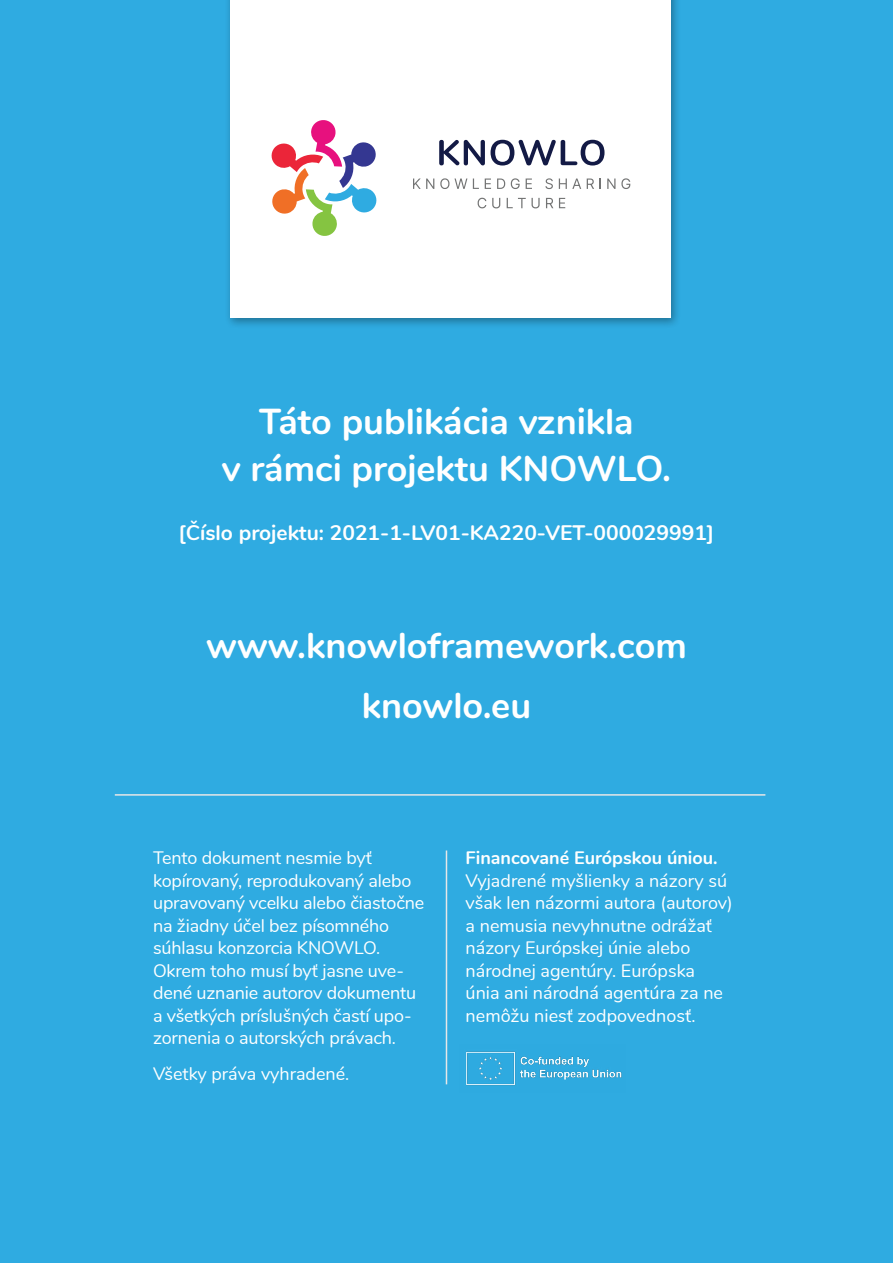
<style>
.page{position:relative;width:893px;height:1263px;background:#2fabe1}
.page>*{position:absolute;margin:0;border:0;box-sizing:border-box;transform-origin:0 0}
.t1{font:700 36px/46.5px "Nunito";color:#fff;text-align:center}
.t2{font:700 21px "Nunito";color:#fff}
.t3{font:18px/22.5px "Nunito";letter-spacing:-.01em;color:#fff}
.t4{font:700 18px "Nunito";color:#fff}
</style>
<div class="page">
<div style="left:224px;top:0;width:458px;height:329px;background:#000;opacity:.33"></div>
<div style="left:230px;top:0;width:440px;height:317px;background:#fff"></div>
<hr style="left:115px;top:794px;width:650px;height:2px;background:#e6e7e8">
<hr style="left:446px;top:850px;width:1px;height:234px;background:#e6e7e8">
<svg style="left:439px;top:140px;width:46px;height:25px"></svg>
<svg style="left:491px;top:140px;width:113px;height:26px"></svg>
<svg style="left:413px;top:179px;width:21px;height:10px"></svg>
<svg style="left:440px;top:178px;width:27px;height:11px"></svg>
<svg style="left:473px;top:179px;width:6px;height:10px"></svg>
<svg style="left:485px;top:179px;width:6px;height:10px"></svg>
<svg style="left:497px;top:179px;width:8px;height:10px"></svg>
<svg style="left:511px;top:178px;width:9px;height:11px"></svg>
<svg style="left:526px;top:179px;width:6px;height:10px"></svg>
<svg style="left:545px;top:178px;width:8px;height:11px"></svg>
<svg style="left:559px;top:179px;width:22px;height:10px"></svg>
<svg style="left:587px;top:179px;width:7px;height:10px"></svg>
<svg style="left:607px;top:179px;width:8px;height:10px"></svg>
<svg style="left:621px;top:178px;width:9px;height:11px"></svg>
<svg style="left:478px;top:198px;width:8px;height:10px"></svg>
<svg style="left:492px;top:198px;width:8px;height:10px"></svg>
<svg style="left:507px;top:198px;width:33px;height:10px"></svg>
<svg style="left:546px;top:198px;width:7px;height:10px"></svg>
<svg style="left:559px;top:198px;width:6px;height:10px"></svg>
<svg style="left:271px;top:120px;width:106px;height:116px"></svg>
<img style="left:466px;top:1051px;width:156px;height:35px">
<h1 class="t1" style="left:222px;top:396px;width:451px">Táto publikácia vznikla<br>v rámci projektu KNOWLO.</h1>
<p class="t2" style="left:179px;top:517px;width:537px">[Číslo projektu: 2021-1-LV01-KA220-VET-000029991]</p>
<h1 class="t1" style="left:206px;top:614px;width:482px;line-height:59.2px">www.knowloframework.com knowlo.eu</h1>
<p class="t3" style="left:153px;top:846px;width:273px">Tento dokument nesmie byť kopírovaný, reprodukovaný alebo upravovaný vcelku alebo čiastočne na žiadny účel bez písomného súhlasu konzorcia KNOWLO.<br>Okrem toho musí byť jasne uve&shy;dené uznanie autorov dokumentu a všetkých príslušných častí upo&shy;zornenia o autorských právach.</p>
<p class="t3" style="left:153px;top:1061px;width:198px">Všetky práva vyhradené.</p>
<p class="t4" style="left:466px;top:845px;width:254px">Financované Európskou úniou.</p>
<p class="t3" style="left:466px;top:868px;width:269px">Vyjadrené myšlienky a názory sú však len názormi autora (autorov) a nemusia nevyhnutne odrážať názory Európskej únie alebo národnej agentúry. Európska únia ani národná agentúra za ne nemôžu niesť zodpovednosť.</p>
</div>
